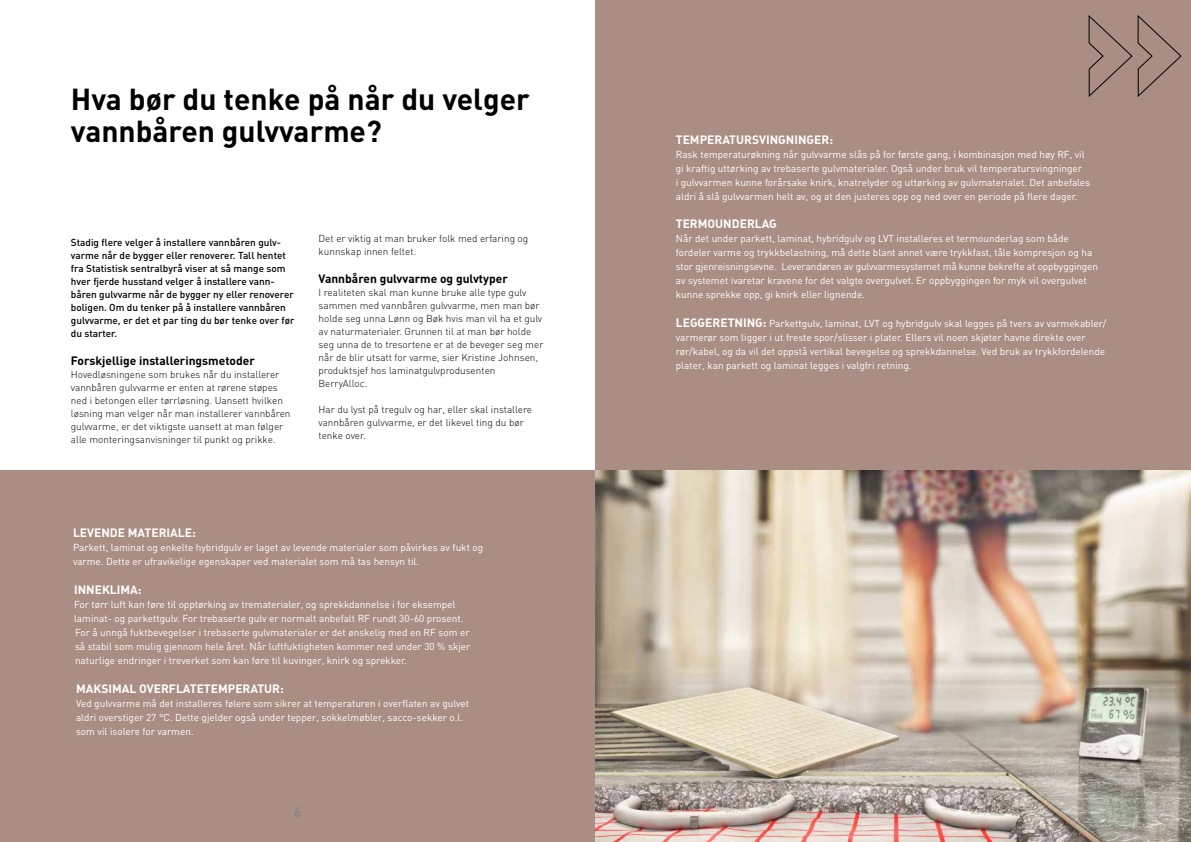
<style>
.page{position:relative;width:1191px;height:842px;background:#fff}
.page>*{position:absolute;margin:0;border:0;box-sizing:border-box;transform-origin:0 0}
.t1{font:700 30px/32px "DIN";color:#000}
.t2{font:700 14px "DIN";color:#878787}
.t3{font:700 12px "DIN";color:#fff}
.t4{font:700 12px "DIN";color:#000}
.t5{font:10px/14px "DIN";color:#fff}
.t6{font:300 10px/13px "DIN";color:#000}
.t7{font:500 10px/13px "DIN";color:#000}
.s1{font-weight:700;font-size:12px}
</style>
<div class="page">
<div style="left:0;top:471px;width:595px;height:371px;background:#aa8e84"></div>
<div style="left:595px;top:0;width:596px;height:471px;background:#aa8e84"></div>
<img style="left:595px;top:471px;width:596px;height:371px">
<svg style="left:1088px;top:15px;width:93px;height:82px"></svg>
<h1 class="t1" style="left:71px;top:82px;width:460px">Hva bør du tenke på når du velger vannbåren gulvvarme?</h1>
<p class="t7" style="left:71px;top:235px;width:225px">Stadig flere velger å installere vannbåren gulv&shy;varme når de bygger eller renoverer. Tall hentet fra Statistisk sentralbyrå viser at så mange som hver fjerde husstand velger å installere vann&shy;båren gulvvarme når de bygger ny eller renoverer boligen. Om du tenker på å installere vannbåren gulvvarme, er det et par ting du bør tenke over før du starter.</p>
<p class="t4" style="left:71px;top:353px;width:185px">Forskjellige installeringsmetoder</p>
<p class="t6" style="left:71px;top:368px;width:221px">Hovedløsningene som brukes når du installerer vannbåren gulvvarme er enten at rørene støpes ned i betongen eller tørrløsning. Uansett hvilken løsning man velger når man installerer vannbåren gulvvarme, er det viktigste uansett at man følger alle monteringsanvisninger til punkt og prikke.</p>
<p class="t6" style="left:318px;top:232px;width:211px">Det er viktig at man bruker folk med erfaring og kunnskap innen feltet.</p>
<p class="t4" style="left:318px;top:271px;width:191px">Vannbåren gulvvarme og gulvtyper</p>
<p class="t6" style="left:318px;top:286px;width:226px">I realiteten skal man kunne bruke alle type gulv sammen med vannbåren gulvvarme, men man bør holde seg unna Lønn og Bøk hvis man vil ha et gulv av naturmaterialer. Grunnen til at man bør holde seg unna de to tresortene er at de beveger seg mer når de blir utsatt for varme, sier Kristine Johnsen, produktsjef hos laminatgulvprodusenten BerryAlloc.</p>
<p class="t6" style="left:318px;top:403px;width:215px">Har du lyst på tregulv og har, eller skal installere vannbåren gulvvarme, er det likevel ting du bør tenke over.</p>
<p class="t3" style="left:73px;top:525px;width:124px">LEVENDE MATERIALE:</p>
<p class="t5" style="left:73px;top:540px;width:412px">Parkett, laminat og enkelte hybridgulv er laget av levende materialer som påvirkes av fukt og varme. Dette er ufravikelige egenskaper ved materialet som må tas hensyn til.</p>
<p class="t3" style="left:74px;top:582px;width:69px">INNEKLIMA:</p>
<p class="t5" style="left:74px;top:597px;width:398px">For tørr luft kan føre til opptørking av trematerialer, og sprekkdannelse i for eksempel laminat- og parkettgulv. For trebaserte gulv er normalt anbefalt RF rundt 30-60 prosent.<br>For å unngå fuktbevegelser i trebaserte gulvmaterialer er det ønskelig med en RF som er så stabil som mulig gjennom hele året. Når luftfuktigheten kommer ned under 30 % skjer naturlige endringer i treverket som kan føre til kuvinger, knirk og sprekker.</p>
<p class="t3" style="left:76px;top:681px;width:209px">MAKSIMAL OVERFLATETEMPERATUR:</p>
<p class="t5" style="left:76px;top:696px;width:395px">Ved gulvvarme må det installeres følere som sikrer at temperaturen i overflaten av gulvet aldri overstiger 27 °C. Dette gjelder også under tepper, sokkelmøbler, sacco-sekker o.l. som vil isolere for varmen.</p>
<h2 class="t2" style="left:294px;top:802px;width:9px">6</h2>
<p class="t3" style="left:676px;top:131px;width:159px">TEMPERATURSVINGNINGER:</p>
<p class="t5" style="left:676px;top:147px;width:416px">Rask temperaturøkning når gulvvarme slås på for første gang, i kombinasjon med høy RF, vil gi kraftig uttørking av trebaserte gulvmaterialer. Også under bruk vil temperatursvingninger<br>i gulvvarmen kunne forårsake knirk, knatrelyder og uttørking av gulvmaterialet. Det anbefales aldri å slå gulvvarmen helt av, og at den justeres opp og ned over en periode på flere dager.</p>
<p class="t3" style="left:676px;top:215px;width:103px">TERMOUNDERLAG</p>
<p class="t5" style="left:676px;top:231px;width:424px">Når det under parkett, laminat, hybridgulv og LVT installeres et termounderlag som både fordeler varme og trykkbelastning, må dette blant annet være trykkfast, tåle kompresjon og ha stor gjenreisningsevne. Leverandøren av gulvvarmesystemet må kunne bekrefte at oppbyggingen av systemet ivaretar kravene for det valgte overgulvet. Er oppbyggingen for myk vil overgulvet kunne sprekke opp, gi knirk eller lignende.</p>
<p class="t5" style="left:676px;top:316px;width:432px"><span class="s1">LEGGERETNING:</span> Parkettgulv, laminat, LVT og hybridgulv skal legges på tvers av varmekabler/ varmerør som ligger i ut freste spor/slisser i plater. Ellers vil noen skjøter havne direkte over rør/kabel, og da vil det oppstå vertikal bevegelse og sprekkdannelse. Ved bruk av trykkfordelende plater, kan parkett og laminat legges i valgfri retning.</p>
</div>
